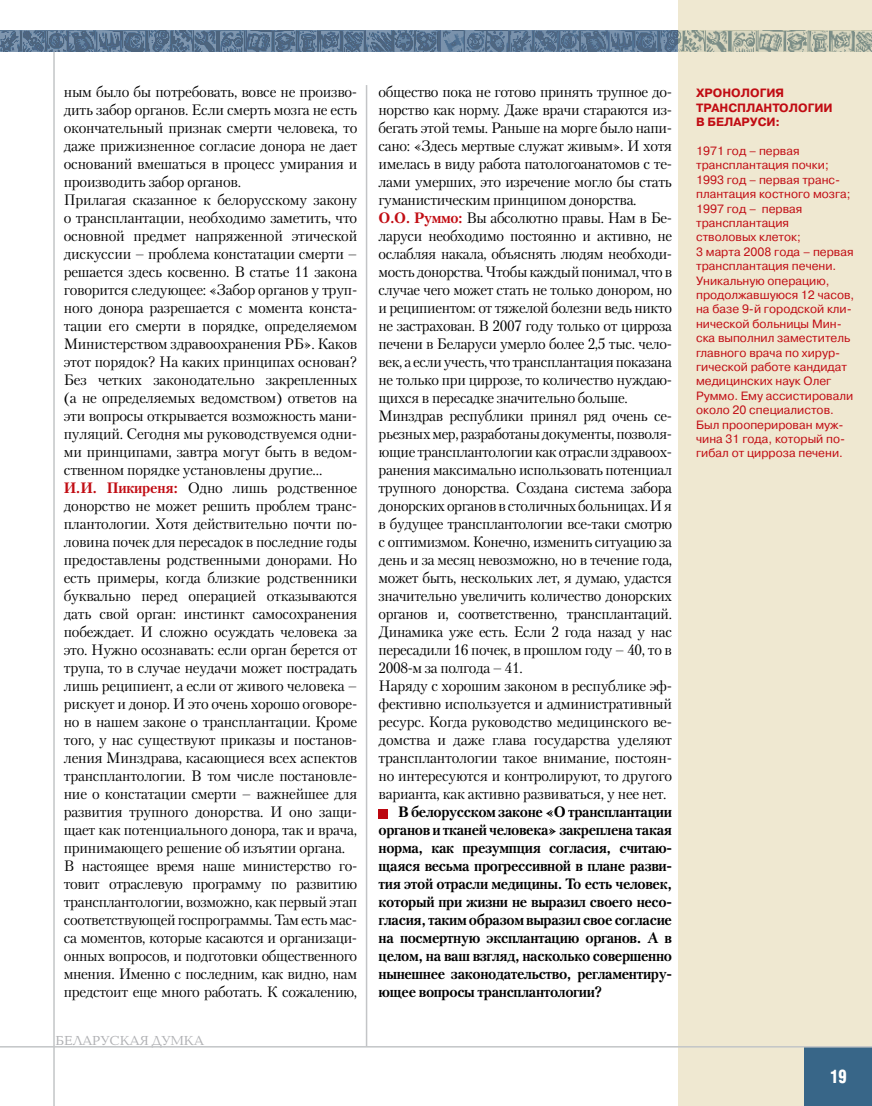
<style>
.page{position:relative;width:872px;height:1106px;background:#fff}
.page>*{position:absolute;margin:0;border:0;box-sizing:border-box;transform-origin:0 0}
.t1{font:700 18px "AG Letterica Cond L";color:#fff;scale:.9 1}
.t2{font:15px/18px "Petersburg C";letter-spacing:-.015em;color:#000}
.t3{font:700 15px/18px "Petersburg C";letter-spacing:-.025em;color:#000;text-align:justify}
.t4{font:13.5px "Baltica C";color:#aeafb2}
.t5{font:12px/14.4px "Pragmatica C";color:#c10c13}
.t6{font:700 12px/14.4px "Pragmatica C";color:#c10c13}
.s1{font-weight:700;color:#c10c13}
</style>
<div class="page">
<div style="left:678px;top:0;width:194px;height:1106px;background:#efe8d1"></div>
<hr style="left:53px;top:52px;width:2px;height:1054px;background:#c3c5c7">
<hr style="left:366px;top:85px;width:1px;height:961px;background:#c3c5c7">
<div style="left:804px;top:1047px;width:68px;height:59px;background:#386688"></div>
<svg style="left:0;top:31px;width:872px;height:21px;background:#6f8497"></svg>
<hr style="left:0;top:1046px;width:872px;height:1px;background:#c3c5c7">
<div style="left:378px;top:808px;width:10px;height:10px;background:#bc060f"></div>
<p class="t2" style="left:64px;top:82px;width:295px">ным было бы потребовать, вовсе не произво&shy;дить забор органов. Если смерть мозга не есть окончательный признак смерти человека, то даже прижизненное согласие донора не дает оснований вмешаться в процесс умирания и производить забор органов.<br>Прилагая сказанное к белорусскому закону о трансплантации, необходимо заметить, что основной предмет напряженной этической дискуссии – проблема констатации смерти – решается здесь косвенно. В статье 11 закона говорится следующее: «Забор органов у труп&shy;ного донора разрешается с момента конста&shy;тации его смерти в порядке, определяемом Министерством здравоохранения РБ». Каков этот порядок? На каких принципах основан?<br>Без четких законодательно закрепленных (а не определяемых ведомством) ответов на эти вопросы открывается возможность мани&shy;пуляций. Сегодня мы руководствуемся одни&shy;ми принципами, завтра могут быть в ведом&shy;ственном порядке установлены другие… <span class="s1">И.И. Пикиреня:</span> Одно лишь родственное донорство не может решить проблем транс&shy;плантологии. Хотя действительно почти по&shy;ловина почек для пересадок в последние годы предоставлены родственными донорами. Но есть примеры, когда близкие родственники буквально перед операцией отказываются дать свой орган: инстинкт самосохранения побеждает. И сложно осуждать человека за это. Нужно осознавать: если орган берется от трупа, то в случае неудачи может пострадать лишь реципиент, а если от живого человека – рискует и донор. И это очень хорошо оговоре&shy;но в нашем законе о трансплантации. Кроме того, у нас существуют приказы и постанов&shy;ления Минздрава, касающиеся всех аспектов трансплантологии. В том числе постановле&shy;ние о констатации смерти – важнейшее для развития трупного донорства. И оно защи&shy;щает как потенциального донора, так и врача, принимающего решение об изъятии органа.<br>В настоящее время наше министерство го&shy;товит отраслевую программу по развитию трансплантологии, возможно, как первый этап соответствующей госпрограммы. Там есть мас&shy;са моментов, которые касаются и организаци&shy;онных вопросов, и подготовки общественного мнения. Именно с последним, как видно, нам предстоит еще много работать. К сожалению,</p>
<p class="t2" style="left:378px;top:82px;width:295px">общество пока не готово принять трупное до&shy;норство как норму. Даже врачи стараются из&shy;бегать этой темы. Раньше на морге было напи&shy;сано: «Здесь мертвые служат живым». И хотя имелась в виду работа патологоанатомов с те&shy;лами умерших, это изречение могло бы стать гуманистическим принципом донорства.<br><span class="s1">О.О. Руммо:</span> Вы абсолютно правы. Нам в Бе&shy;ларуси необходимо постоянно и активно, не ослабляя накала, объяснять людям необходи&shy;мость донорства. Чтобы каждый понимал, что в случае чего может стать не только донором, но и реципиентом: от тяжелой болезни ведь никто не застрахован. В 2007 году только от цирроза печени в Беларуси умерло более 2,5 тыс. чело&shy;век, а если учесть, что трансплантация показана не только при циррозе, то количество нуждаю&shy;щихся в пересадке значительно больше.<br>Минздрав республики принял ряд очень се&shy;рьезных мер, разработаны документы, позволя&shy;ющие трансплантологии как отрасли здравоох&shy;ранения максимально использовать потенциал трупного донорства. Создана система забора донорских органов в столичных больницах. И я в будущее трансплантологии все-таки смотрю с оптимизмом. Конечно, изменить ситуацию за день и за месяц невозможно, но в течение года, может быть, нескольких лет, я думаю, удастся значительно увеличить количество донорских органов и, соответственно, трансплантаций.<br>Динамика уже есть. Если 2 года назад у нас пересадили 16 почек, в прошлом году – 40, то в 2008-м за полгода – 41.<br>Наряду с хорошим законом в республике эф&shy;фективно используется и административный ресурс. Когда руководство медицинского ве&shy;домства и даже глава государства уделяют трансплантологии такое внимание, постоян&shy;но интересуются и контролируют, то другого варианта, как активно развиваться, у нее нет.</p>
<p class="t3" style="left:378px;top:802px;width:295px;text-indent:20px">В белорусском законе «О трансплантации органов и тканей человека» закреплена такая норма, как презумпция согласия, считаю&shy;щаяся весьма прогрессивной в плане разви&shy;тия этой отрасли медицины. То есть человек, который при жизни не выразил своего несо&shy;гласия, таким образом выразил свое согласие на посмертную эксплантацию органов. А в целом, на ваш взгляд, насколько совершенно нынешнее законодательство, регламентиру&shy;ющее вопросы трансплантологии?</p>
<p class="t4" style="left:56px;top:1033px;width:150px">БЕЛАРУСКАЯ ДУМКА</p>
<p class="t6" style="left:696px;top:86px;width:138px">ХРОНОЛОГИЯ<br>ТРАНСПЛАНТОЛОГИИ<br>В БЕЛАРУСИ:</p>
<p class="t5" style="left:696px;top:144px;width:160px">1971 год – первая трансплантация почки;<br>1993 год – первая транс&shy;плантация костного мозга;<br>1997 год – первая трансплантация<br>стволовых клеток;<br>3 марта 2008 года – первая трансплантация печени.<br>Уникальную операцию, продолжавшуюся 12 часов, на базе 9-й городской кли&shy;нической больницы Мин&shy;ска выполнил заместитель главного врача по хирур&shy;гической работе кандидат медицинских наук Олег<br>Руммо. Ему ассистировали около 20 специалистов.<br>Был прооперирован муж&shy;чина 31 года, который по&shy;гибал от цирроза печени.</p>
<p class="t1" style="left:830px;top:1065px;width:20px">19</p>
</div>
